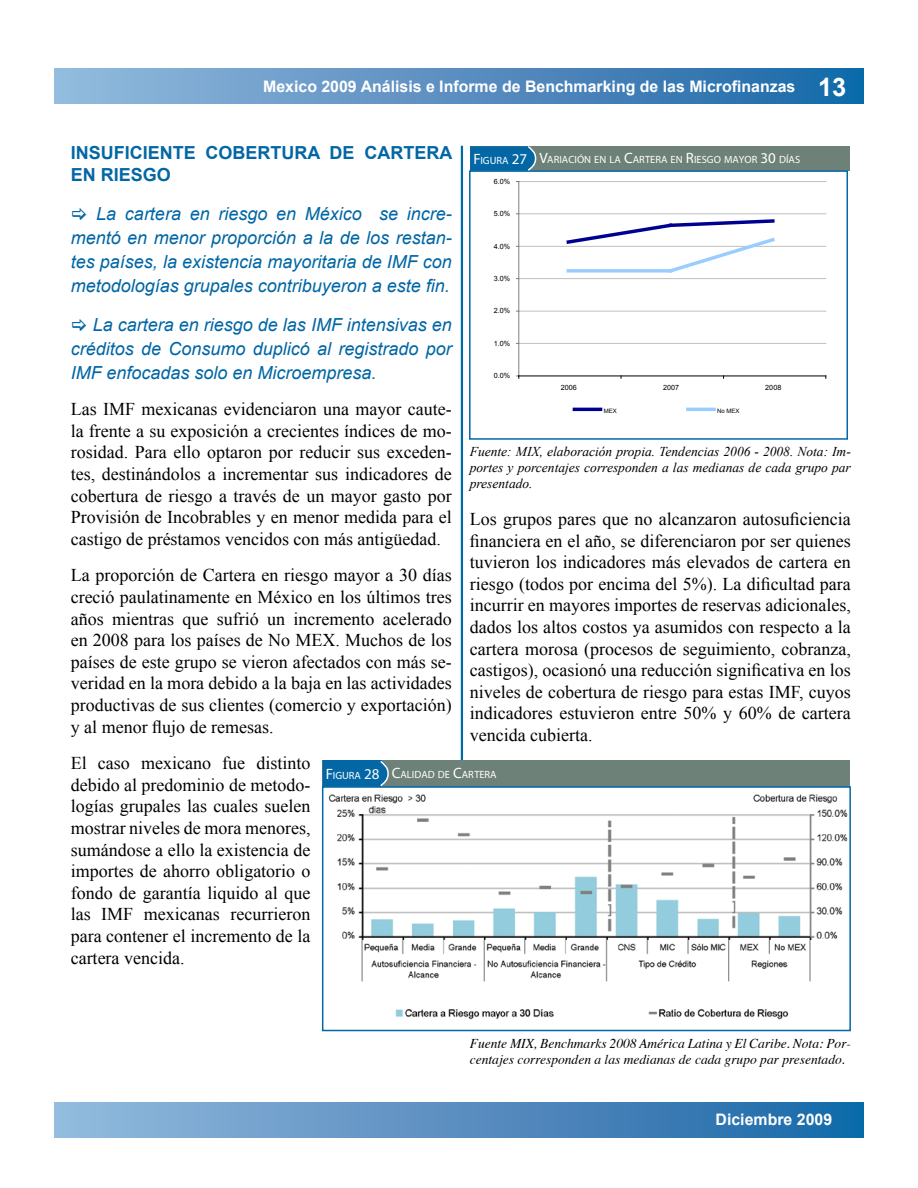
<style>
.page{position:relative;width:918px;height:1188px;background:#fff}
.page>*{position:absolute;margin:0;border:0;box-sizing:border-box;transform-origin:0 0}
.t1{font:18px/21.6px "Times New Roman";color:#000;text-align:justify}
.t2{font:italic 18px/24px "Arial";color:#0166a5;text-align:justify}
.t3{font:700 18px "Arial";color:#0367a5}
.t4{font:700 15.9px "Arial";color:#fff}
.t5{font:italic 13.5px/16.2px "Times New Roman";color:#000;text-align:justify}
.t6{font:italic 13.5px/16.2px "Times";color:#000}
.t7{font:10.5px "Myriad Pro";color:#fff}
.t8{font:7.2px "Arial";color:#000}
.t9{font:6px "Arial";color:#000}
.s1{font-size:25.5px}
.s2{font-size:15px}
</style>
<div class="page">
<div style="left:54px;top:69px;width:810px;height:35px;background:linear-gradient(to right,#97b9dc,#1966a7)"></div>
<div style="left:54px;top:1102px;width:810px;height:35px;background:linear-gradient(to right,#97b9dc,#1966a7)"></div>
<hr style="left:461px;top:146px;width:2px;height:851px;background:#0069a8">
<div style="left:470px;top:146px;width:380px;height:25px;background:#6e8178"></div>
<div style="left:470px;top:146px;width:59px;height:25px;background:#0367a5;border:2px solid #0367a5"></div>
<div style="left:469px;top:170px;width:379px;height:270px;border:2px solid #0067a9"></div>
<svg style="left:526px;top:146px;width:11px;height:27px"></svg>
<div style="left:323px;top:760px;width:527px;height:27px;background:#6e8178"></div>
<div style="left:323px;top:760px;width:59px;height:27px;background:#0367a5"></div>
<div style="left:323px;top:787px;width:527px;height:244px;background:#fff"></div>
<img style="left:328px;top:794px;width:520px;height:226px">
<div style="left:322px;top:786px;width:529px;height:245px;border:2px solid #0067a9"></div>
<svg style="left:379px;top:760px;width:11px;height:29px"></svg>
<hr style="left:519px;top:343px;width:307px;height:1px;background:#c0c0c0">
<hr style="left:519px;top:311px;width:307px;height:1px;background:#c0c0c0">
<hr style="left:519px;top:278px;width:307px;height:1px;background:#c0c0c0">
<hr style="left:519px;top:246px;width:307px;height:1px;background:#c0c0c0">
<hr style="left:519px;top:214px;width:307px;height:1px;background:#c0c0c0">
<hr style="left:519px;top:181px;width:307px;height:1px;background:#c0c0c0">
<hr style="left:519px;top:182px;width:1px;height:194px;background:#808080">
<hr style="left:519px;top:376px;width:307px;height:1px;background:#000">
<svg style="left:566px;top:219px;width:209px;height:54px"></svg>
<hr style="left:574px;top:408px;width:27px;height:3px;background:#000090">
<hr style="left:688px;top:408px;width:26px;height:3px;background:#9cf">
<p class="t4" style="left:263px;top:76px;width:585px">Mexico 2009 Análisis e Informe de Benchmarking de las Microfinanzas <span class="s1">13</span></p>
<p class="t3" style="left:71px;top:141px;width:12px">Insu</p>
<p class="t3" style="left:114px;top:141px;width:182px">ficiente cobertura</p>
<p class="t3" style="left:330px;top:141px;width:99px">de cartera</p>
<p class="t3" style="left:71px;top:162px;width:102px">en riesgo</p>
<p class="t2" style="left:71px;top:201px;width:383px;text-indent:26px">La cartera en riesgo en México se incre&shy;mentó en menor proporción a la de los restan&shy;tes países, la existencia mayoritaria de IMF con metodologías grupales contribuyeron a este fin.</p>
<p class="t2" style="left:71px;top:312px;width:383px;text-indent:22px">La cartera en riesgo de las IMF intensivas en créditos de Consumo duplicó al registrado por IMF enfocadas solo en Microempresa.</p>
<p class="t1" style="left:71px;top:398px;width:383px">Las IMF mexicanas evidenciaron una mayor caute&shy;la frente a su exposición a crecientes índices de mo&shy;rosidad. Para ello optaron por reducir sus exceden&shy;tes, destinándolos a incrementar sus indicadores de cobertura de riesgo a través de un mayor gasto por Provisión de Incobrables y en menor medida para el castigo de préstamos vencidos con más antigüedad.</p>
<p class="t1" style="left:71px;top:564px;width:383px">La proporción de Cartera en riesgo mayor a 30 días creció paulatinamente en México en los últimos tres años mientras que sufrió un incremento acelerado en 2008 para los países de No MEX. Muchos de los países de este grupo se vieron afectados con más se&shy;veridad en la mora debido a la baja en las actividades productivas de sus clientes (comercio y exportación) y al menor flujo de remesas.</p>
<p class="t1" style="left:71px;top:752px;width:241px">El caso mexicano fue distinto debido al predominio de metodo&shy;logías grupales las cuales suelen mostrar niveles de mora menores, sumándose a ello la existencia de importes de ahorro obligatorio o fondo de garantía liquido al que las IMF mexicanas recurrieron para contener el incremento de la cartera vencida.</p>
<p class="t7" style="left:474px;top:153px;width:328px"><span class="s2">F</span>IGURA <span class="s2">27 V</span>ARIACIÓN EN LA <span class="s2">C</span>ARTERA EN <span class="s2">R</span>IESGO MAYOR <span class="s2">30</span> DÍAS</p>
<p class="t8" style="left:494px;top:177px;width:18px">6.0%</p>
<p class="t8" style="left:494px;top:209px;width:18px">5.0%</p>
<p class="t8" style="left:494px;top:241px;width:18px">4.0%</p>
<p class="t8" style="left:494px;top:274px;width:18px">3.0%</p>
<p class="t8" style="left:494px;top:306px;width:18px">2.0%</p>
<p class="t8" style="left:494px;top:338px;width:18px">1.0%</p>
<p class="t8" style="left:494px;top:371px;width:18px">0.0%</p>
<p class="t8" style="left:561px;top:383px;width:18px">2006</p>
<p class="t8" style="left:663px;top:383px;width:18px">2007</p>
<p class="t8" style="left:765px;top:383px;width:18px">2008</p>
<p class="t9" style="left:604px;top:407px;width:15px">MEX</p>
<p class="t9" style="left:717px;top:407px;width:24px">No MEX</p>
<p class="t5" style="left:470px;top:443px;width:383px">Fuente: MIX, elaboración propia. Tendencias 2006 - 2008. Nota: Im&shy;portes y porcentajes corresponden a las medianas de cada grupo par presentado.</p>
<p class="t1" style="left:470px;top:508px;width:383px">Los grupos pares que no alcanzaron autosuficiencia financiera en el año, se diferenciaron por ser quienes tuvieron los indicadores más elevados de cartera en riesgo (todos por encima del 5%). La dificultad para incurrir en mayores importes de reservas adicionales, dados los altos costos ya asumidos con respecto a la cartera morosa (procesos de seguimiento, cobranza, castigos), ocasionó una reducción significativa en los niveles de cobertura de riesgo para estas IMF, cuyos indicadores estuvieron entre 50% y 60% de cartera vencida cubierta.</p>
<p class="t7" style="left:326px;top:768px;width:172px"><span class="s2">F</span>IGURA <span class="s2">28 C</span>ALIDAD DE <span class="s2">C</span>ARTERA</p>
<p class="t6" style="left:470px;top:1034px;width:383px">Fuente MIX, Benchmarks 2008 América Latina y El Caribe. Nota: Por&shy;centajes corresponden a las medianas de cada grupo par presentado.</p>
<p class="t4" style="left:716px;top:1109px;width:118px">Diciembre 2009</p>
</div>
